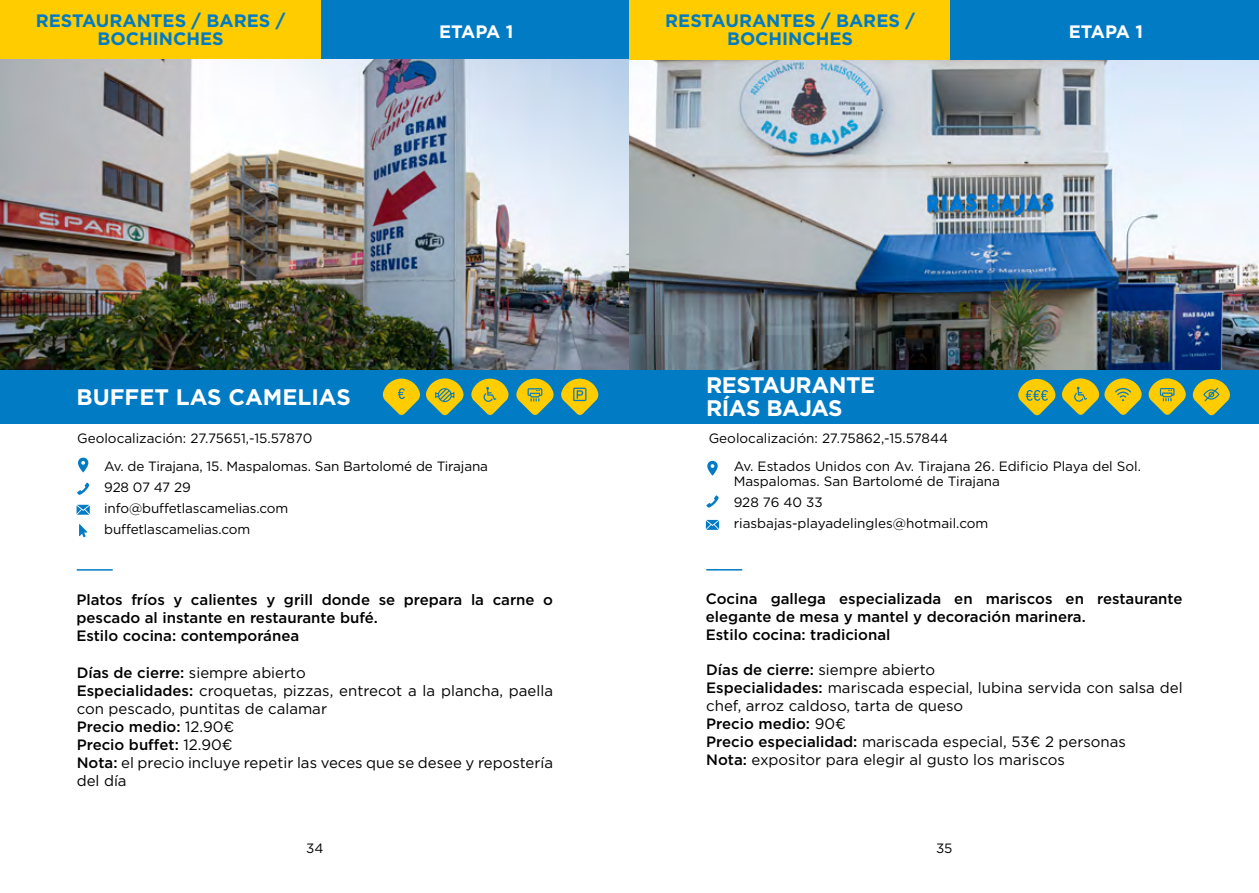
<style>
.page{position:relative;width:1259px;height:893px;background:#fff}
.page>*{position:absolute;margin:0;border:0;box-sizing:border-box;transform-origin:0 0}
.t1{font:700 22.5px/22.5px "Gotham";letter-spacing:-.02em;color:#fff}
.t2{font:700 22.5px "Gotham";color:#fff}
.t3{font:700 18px/18px "Gotham";color:#007bc4;text-align:center}
.t4{font:700 18px "Gotham";letter-spacing:-.035em;color:#fff}
.t5{font:15px/18px "Gotham Pro";color:#000}
.t6{font:500 15px/18px "Gotham Pro";color:#000}
.t7{font:500 15px/18px "Gotham";color:#000}
.t8{font:13.5px/21px "Gotham";color:#000}
.s1{font-weight:500}
</style>
<div class="page">
<div style="left:0;top:0;width:322px;height:60px;background:#fc0"></div>
<div style="left:321px;top:0;width:308px;height:60px;background:#007bc4"></div>
<div style="left:629px;top:0;width:321px;height:60px;background:#fc0"></div>
<div style="left:950px;top:0;width:309px;height:60px;background:#007bc4"></div>
<img style="left:0;top:59px;width:629px;height:310px">
<div style="left:0;top:370px;width:629px;height:53px;background:#007bc4"></div>
<hr style="left:77px;top:569px;width:36px;height:2px;background:#007bc4">
<svg style="left:471px;top:379px;width:38px;height:36px"></svg>
<svg style="left:382px;top:378px;width:82px;height:38px"></svg>
<svg style="left:78px;top:458px;width:10px;height:14px"></svg>
<svg style="left:77px;top:483px;width:12px;height:12px"></svg>
<svg style="left:79px;top:524px;width:8px;height:13px"></svg>
<svg style="left:77px;top:505px;width:13px;height:10px"></svg>
<svg style="left:516px;top:379px;width:38px;height:36px"></svg>
<svg style="left:561px;top:379px;width:38px;height:36px"></svg>
<img style="left:629px;top:60px;width:630px;height:310px">
<div style="left:629px;top:370px;width:630px;height:53px;background:#007bc4"></div>
<hr style="left:706px;top:569px;width:36px;height:2px;background:#007bc4">
<svg style="left:707px;top:461px;width:10px;height:15px"></svg>
<svg style="left:706px;top:495px;width:12px;height:13px"></svg>
<svg style="left:1148px;top:378px;width:38px;height:37px"></svg>
<svg style="left:1192px;top:379px;width:38px;height:37px"></svg>
<svg style="left:1018px;top:378px;width:124px;height:38px"></svg>
<svg style="left:706px;top:520px;width:13px;height:10px"></svg>
<p class="t3" style="left:36px;top:12px;width:251px">RESTAURANTES / BARES /<br>BOCHINCHES</p>
<p class="t4" style="left:439px;top:20px;width:76px">ETAPA 1</p>
<p class="t3" style="left:665px;top:12px;width:251px">RESTAURANTES / BARES /<br>BOCHINCHES</p>
<p class="t4" style="left:1068px;top:20px;width:76px">ETAPA 1</p>
<h1 class="t2" style="left:77px;top:382px;width:276px">BUFFET LAS CAMELIAS</h1>
<h1 class="t1" style="left:706px;top:374px;width:171px">RESTAURANTE<br>RÍAS BAJAS</h1>
<p class="t8" style="left:77px;top:427px;width:237px">Geolocalización: 27.75651,-15.57870</p>
<p class="t8" style="left:708px;top:427px;width:241px">Geolocalización: 27.75862,-15.57844</p>
<p class="t8" style="left:104px;top:456px;width:385px">Av. de Tirajana, 15. Maspalomas. San Bartolomé de Tirajana<br>928 07 47 29<br>info@buffetlascamelias.com<br>buffetlascamelias.com</p>
<p class="t7" style="left:76px;top:590px;width:478px">Platos fríos y calientes y grill donde se prepara la carne o pescado al instante en restaurante bufé.<br>Estilo cocina: contemporánea</p>
<p class="t5" style="left:77px;top:664px;width:478px"><span class="s1">Días de cierre:</span> siempre abierto<br><span class="s1">Especialidades:</span> croquetas, pizzas, entrecot a la plancha, paella con pescado, puntitas de calamar<br><span class="s1">Precio medio:</span> 12.90€<br><span class="s1">Precio buffet:</span> 12.90€<br><span class="s1">Nota:</span> el precio incluye repetir las veces que se desee y repostería del día</p>
<p class="t8" style="left:733px;top:459px;width:409px;line-height:15px">Av. Estados Unidos con Av. Tirajana 26. Edificio Playa del Sol.<br>Maspalomas. San Bartolomé de Tirajana</p>
<p class="t8" style="left:733px;top:492px;width:256px">928 76 40 33 riasbajas-playadelingles@hotmail.com</p>
<p class="t6" style="left:706px;top:589px;width:478px">Cocina gallega especializada en mariscos en restaurante elegante de mesa y mantel y decoración marinera.<br>Estilo cocina: tradicional</p>
<p class="t5" style="left:706px;top:661px;width:478px"><span class="s1">Días de cierre:</span> siempre abierto<br><span class="s1">Especialidades:</span> mariscada especial, lubina servida con salsa del chef, arroz caldoso, tarta de queso<br><span class="s1">Precio medio:</span> 90€<br><span class="s1">Precio especialidad:</span> mariscada especial, 53€ 2 personas<br><span class="s1">Nota:</span> expositor para elegir al gusto los mariscos</p>
<p class="t8" style="left:306px;top:838px;width:19px">34</p>
<p class="t8" style="left:936px;top:838px;width:18px">35</p>
</div>
